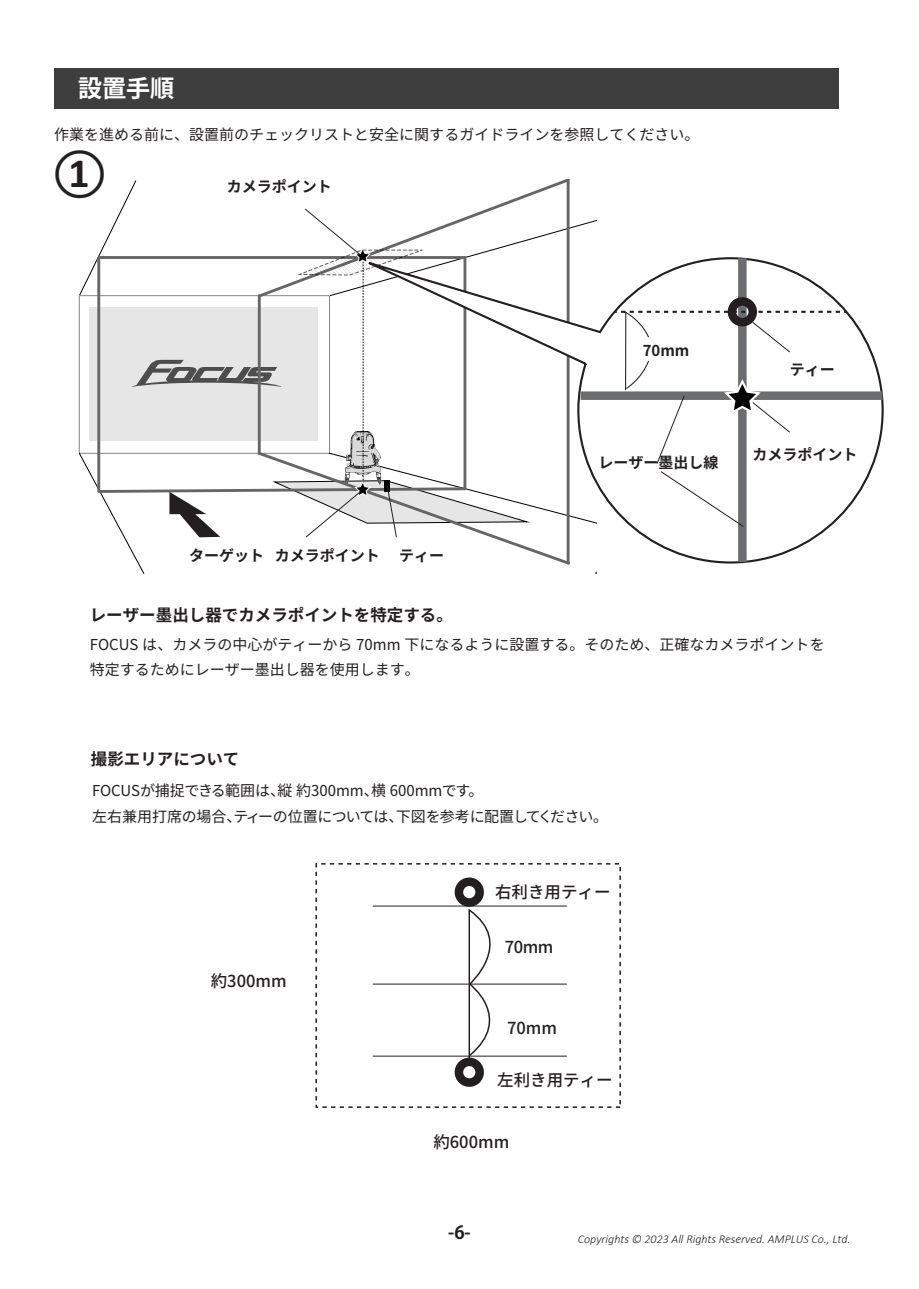
<style>
.page{position:relative;width:919px;height:1289px;background:#fff}
.page>*{position:absolute;margin:0;border:0;box-sizing:border-box;transform-origin:0 0}
.t1{font:700 42px "Calibri";color:#231f20}
.t2{font:700 24px "Koz Go Pro";color:#fff}
.t3{font:700 18px "Koz Go Pro";color:#231f20}
.t4{font:500 16.5px "Noto Sans JP";color:#231f20}
.t5{font:700 16.5px "Noto Sans JP";color:#231f20}
.t6{font:15px/25.5px "Noto Sans JP";color:#231f20}
.t7{font:700 15px "Noto Sans JP";color:#231f20}
.t8{font:italic 300 12px "Calibri";color:#231f20}
</style>
<div class="page">
<div style="left:54px;top:68px;width:784px;height:41px;background:#3e3e3f"></div>
<svg style="left:596px;top:257px;width:288px;height:307px"></svg>
<div style="left:580px;top:391px;width:302px;height:9px;background:#6c6d70"></div>
<div style="left:738px;top:258px;width:8px;height:304px;background:#6c6d70"></div>
<svg style="left:660px;top:471px;width:84px;height:56px"></svg>
<svg style="left:79px;top:180px;width:517px;height:393px"></svg>
<div style="left:727px;top:297px;width:30px;height:29px;border:9px solid #231f20;border-radius:50%"></div>
<svg style="left:614px;top:310px;width:232px;height:154px"></svg>
<div style="left:454px;top:877px;width:30px;height:29px;border:9px solid #231f20;border-radius:50%"></div>
<div style="left:454px;top:1057px;width:30px;height:29px;border:9px solid #231f20;border-radius:50%"></div>
<hr style="left:373px;top:905px;width:194px;height:1px;background:#231f20">
<hr style="left:373px;top:1055px;width:194px;height:1px;background:#231f20">
<hr style="left:373px;top:983px;width:194px;height:1px;background:#231f20">
<svg style="left:467px;top:908px;width:48px;height:155px"></svg>
<h2 class="t2" style="left:78px;top:73px;width:97px">設置手順</h2>
<p class="t6" style="left:54px;top:122px;width:646px">作業を進める前に、設置前のチェックリストと安全に関するガイドラインを参照してください。</p>
<h1 class="t1" style="left:52px;top:146px;width:57px">①</h1>
<p class="t7" style="left:227px;top:178px;width:106px">カメラポイント</p>
<p class="t7" style="left:275px;top:547px;width:106px">カメラポイント</p>
<p class="t7" style="left:189px;top:547px;width:76px">ターゲット</p>
<p class="t7" style="left:399px;top:547px;width:46px">ティー</p>
<p class="t7" style="left:642px;top:342px;width:48px">70mm</p>
<p class="t7" style="left:598px;top:454px;width:121px">レーザー墨出し線</p>
<p class="t7" style="left:789px;top:361px;width:46px">ティー</p>
<p class="t7" style="left:752px;top:446px;width:106px">カメラポイント</p>
<p class="t5" style="left:90px;top:605px;width:364px">レーザー墨出し器でカメラポイントを特定する。</p>
<p class="t6" style="left:90px;top:631px;width:736px">FOCUS は、カメラの中心がティーから 70mm 下になるように設置する。そのため、正確なカメラポイントを特定するためにレーザー墨出し器を使用します。</p>
<p class="t5" style="left:91px;top:749px;width:150px">撮影エリアについて</p>
<p class="t6" style="left:92px;top:778px;width:517px">FOCUSが捕捉できる範囲は、縦 約300mm、横 600mmです。<br>左右兼用打席の場合、ティーの位置については、下図を参考に配置してください。</p>
<p class="t4" style="left:495px;top:882px;width:117px">右利き用ティー</p>
<p class="t4" style="left:211px;top:971px;width:77px">約300mm</p>
<p class="t4" style="left:505px;top:937px;width:50px">70mm</p>
<p class="t4" style="left:507px;top:1019px;width:51px">70mm</p>
<p class="t4" style="left:497px;top:1070px;width:117px">左利き用ティー</p>
<p class="t4" style="left:433px;top:1132px;width:77px">約600mm</p>
<p class="t3" style="left:448px;top:1220px;width:24px">-6-</p>
<p class="t8" style="left:578px;top:1231px;width:274px">Copyrights © 2023 All Rights Reserved. AMPLUS Co., Ltd.</p>
</div>
